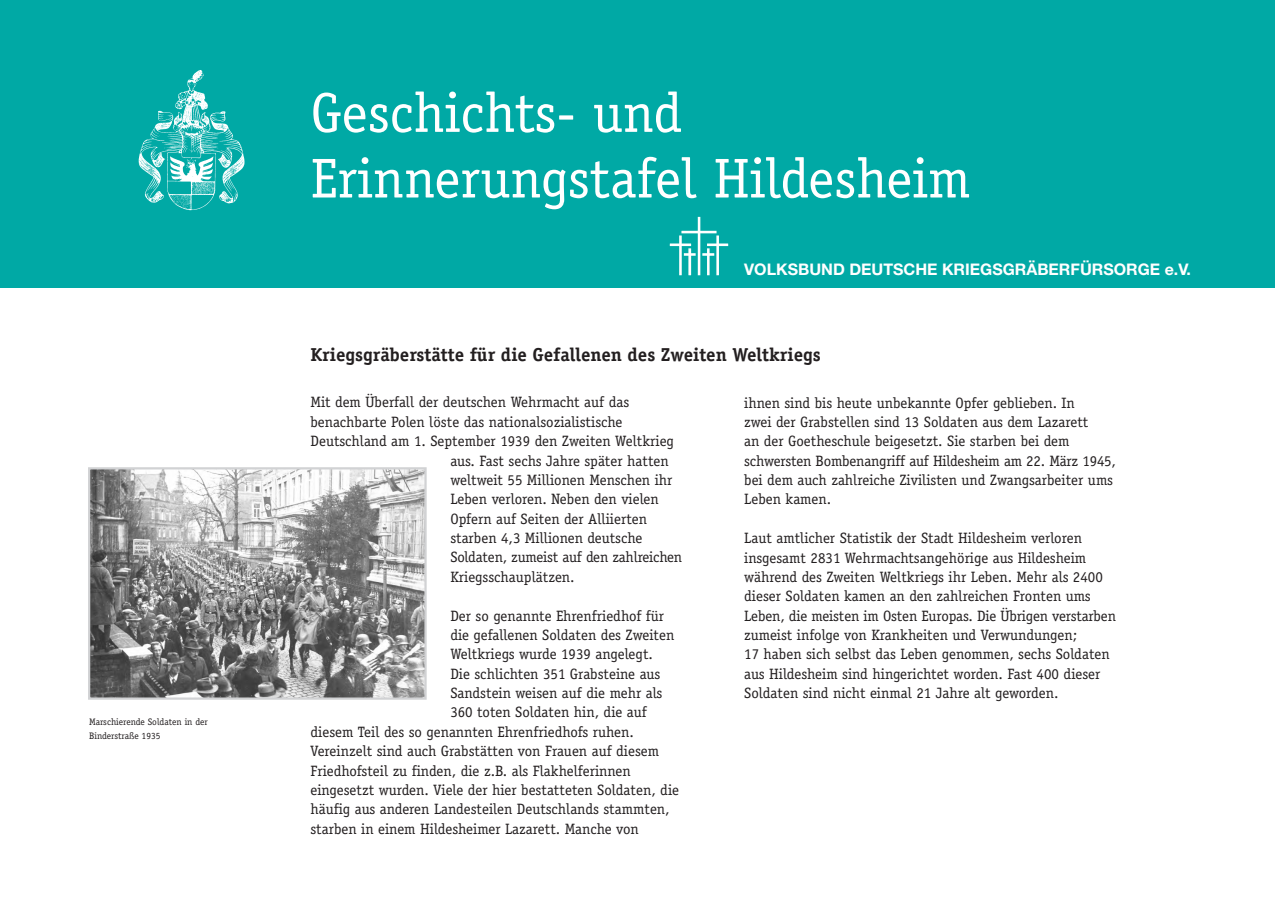
<style>
.page{position:relative;width:1276px;height:922px;background:#fff}
.page>*{position:absolute;margin:0;border:0;box-sizing:border-box;transform-origin:0 0}
.t1{font:56.19px/65.6px "Officina Serif";color:#fff}
.t2{font:700 18.75px "Officina Serif";color:#231f20}
.t3{font:700 16px "Helvetica Neue";color:#fff}
.t4{font:15px/19.4px "Officina Serif";color:#231f20}
.t5{font:9.44px/13.4px "Officina Serif";color:#231f20}
</style>
<div class="page">
<div style="left:1px;top:0;width:1274px;height:287px;background:#00a9a5"></div>
<img style="left:669px;top:216px;width:60px;height:60px">
<img style="left:138px;top:70px;width:107px;height:141px">
<img style="left:91px;top:470px;width:333px;height:226px">
<div style="left:88px;top:467px;width:339px;height:232px;border:2px solid #d1d2d4"></div>
<p class="t5" style="left:89px;top:716px;width:120px">Marschierende Soldaten in der<br>Binderstraße 1935</p>
<h1 class="t1" style="left:310px;top:85px;width:662px">Geschichts- und<br>Erinnerungstafel Hildesheim</h1>
<p class="t3" style="left:744px;top:264px;width:448px">VOLKSBUND DEUTSCHE KRIEGSGRÄBERFÜRSORGE e.V.</p>
<p class="t2" style="left:310px;top:347px;width:512px">Kriegsgräberstätte für die Gefallenen des Zweiten Weltkriegs</p>
<p class="t4" style="left:310px;top:394px;width:320px">Mit dem Überfall der deutschen Wehrmacht auf das</p>
<p class="t4" style="left:310px;top:413px;width:314px">benachbarte Polen löste das nationalsozialistische</p>
<p class="t4" style="left:310px;top:432px;width:365px">Deutschland am 1. September 1939 den Zweiten Weltkrieg</p>
<p class="t4" style="left:450px;top:452px;width:220px">aus. Fast sechs Jahre später hatten</p>
<p class="t4" style="left:450px;top:471px;width:224px">weltweit 55 Millionen Menschen ihr</p>
<p class="t4" style="left:450px;top:490px;width:210px">Leben verloren. Neben den vielen</p>
<p class="t4" style="left:450px;top:510px;width:198px">Opfern auf Seiten der Alliierten</p>
<p class="t4" style="left:450px;top:529px;width:194px">starben 4,3 Millionen deutsche</p>
<p class="t4" style="left:450px;top:548px;width:233px">Soldaten, zumeist auf den zahlreichen</p>
<p class="t4" style="left:450px;top:568px;width:126px">Kriegsschauplätzen.</p>
<p class="t4" style="left:450px;top:607px;width:215px">Der so genannte Ehrenfriedhof für</p>
<p class="t4" style="left:450px;top:626px;width:226px">die gefallenen Soldaten des Zweiten</p>
<p class="t4" style="left:450px;top:645px;width:204px">Weltkriegs wurde 1939 angelegt.</p>
<p class="t4" style="left:450px;top:665px;width:211px">Die schlichten 351 Grabsteine aus</p>
<p class="t4" style="left:450px;top:684px;width:214px">Sandstein weisen auf die mehr als</p>
<p class="t4" style="left:450px;top:703px;width:198px">360 toten Soldaten hin, die auf</p>
<p class="t4" style="left:310px;top:723px;width:325px">diesem Teil des so genannten Ehrenfriedhofs ruhen.</p>
<p class="t4" style="left:310px;top:742px;width:350px">Vereinzelt sind auch Grabstätten von Frauen auf diesem</p>
<p class="t4" style="left:310px;top:761px;width:322px">Friedhofsteil zu finden, die z.B. als Flakhelferinnen</p>
<p class="t4" style="left:310px;top:781px;width:370px">eingesetzt wurden. Viele der hier bestatteten Soldaten, die</p>
<p class="t4" style="left:310px;top:800px;width:361px">häufig aus anderen Landesteilen Deutschlands stammten,</p>
<p class="t4" style="left:310px;top:819px;width:330px">starben in einem Hildesheimer Lazarett. Manche von</p>
<p class="t4" style="left:744px;top:394px;width:373px">ihnen sind bis heute unbekannte Opfer geblieben. In<br>zwei der Grabstellen sind 13 Soldaten aus dem Lazarett<br>an der Goetheschule beigesetzt. Sie starben bei dem schwersten Bombenangriff auf Hildesheim am 22. März 1945, bei dem auch zahlreiche Zivilisten und Zwangsarbeiter ums Leben kamen.</p>
<p class="t4" style="left:744px;top:529px;width:373px">Laut amtlicher Statistik der Stadt Hildesheim verloren insgesamt 2831 Wehrmachtsangehörige aus Hildesheim während des Zweiten Weltkriegs ihr Leben. Mehr als 2400 dieser Soldaten kamen an den zahlreichen Fronten ums Leben, die meisten im Osten Europas. Die Übrigen verstarben zumeist infolge von Krankheiten und Verwundungen;<br>17 haben sich selbst das Leben genommen, sechs Soldaten aus Hildesheim sind hingerichtet worden. Fast 400 dieser Soldaten sind nicht einmal 21 Jahre alt geworden.</p>
</div>
